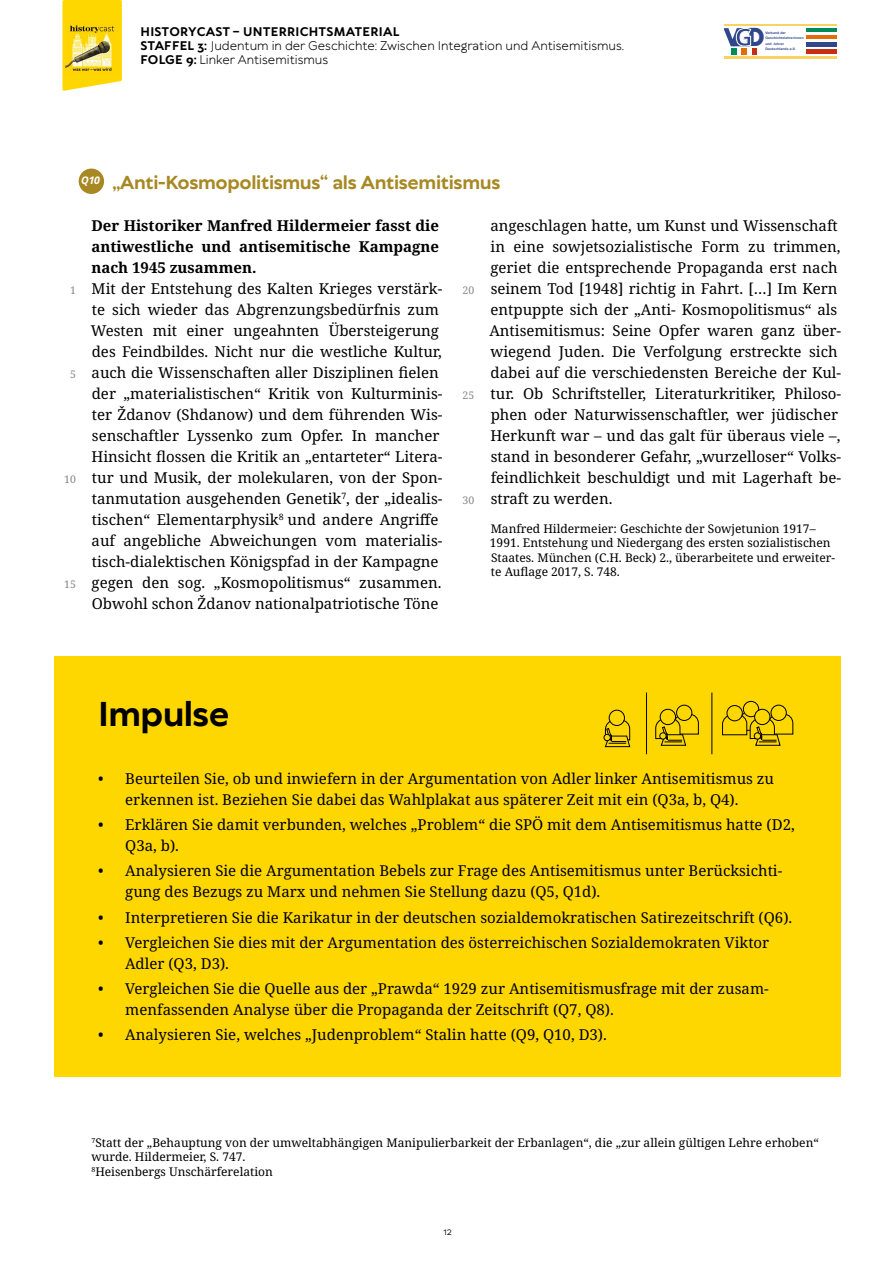
<style>
.page{position:relative;width:893px;height:1263px;background:#fff}
.page>*{position:absolute;margin:0;border:0;box-sizing:border-box;transform-origin:0 0}
.t1{font:700 33px "TT Wellingtons";letter-spacing:-.02em;color:#000}
.t2{font:700 24.15px "Open Sans";color:#30488b}
.t3{font:700 18px "TT Wellingtons";letter-spacing:-.02em;color:#a78823}
.t4{font:15px/21px "Noto Serif";color:#000}
.t5{font:700 15px/21px "Noto Serif";color:#000;text-align:justify}
.t6{font:12px/14.4px "Noto Serif";color:#000}
.t7{font:12px/14.4px "TT Wellingtons";color:#000}
.t8{font:10.5px "Noto Serif";color:#878787}
.t9{font:10.5px "TT Wellingtons";color:#000}
.t10{font:700 3.45px/5.4px "Helvetica Neue";letter-spacing:.025em;color:#30488b}
.s1{font-weight:700}
.s2{font-family:"Futura"}
</style>
<div class="page">
<svg style="left:62px;top:0;width:60px;height:91px;background:#fedc21"></svg>
<img style="left:66px;top:22px;width:53px;height:52px">
<img style="left:806px;top:28px;width:31px;height:4px">
<img style="left:806px;top:35px;width:31px;height:4px">
<img style="left:806px;top:43px;width:31px;height:3px">
<img style="left:806px;top:50px;width:31px;height:3px">
<img style="left:725px;top:24px;width:112px;height:1px">
<img style="left:725px;top:57px;width:112px;height:1px">
<svg style="left:725px;top:28px;width:32px;height:27px"></svg>
<div style="left:79px;top:169px;width:25px;height:25px;background:#a78823;border-radius:50%"></div>
<div style="left:54px;top:656px;width:786px;height:420px;background:#ffd700"></div>
<div style="left:609px;top:710px;width:16px;height:16px;border:1px solid #000;border-radius:50%"></div>
<svg style="left:604px;top:719px;width:27px;height:28px"></svg>
<div style="left:660px;top:709px;width:16px;height:16px;border:1px solid #000;border-radius:50%"></div>
<div style="left:676px;top:705px;width:16px;height:16px;border:1px solid #000;border-radius:50%"></div>
<svg style="left:655px;top:713px;width:44px;height:33px"></svg>
<div style="left:727px;top:705px;width:16px;height:16px;border:1px solid #000;border-radius:50%"></div>
<div style="left:743px;top:701px;width:16px;height:16px;border:1px solid #000;border-radius:50%"></div>
<hr style="left:646px;top:692px;width:1px;height:62px;background:#000">
<hr style="left:711px;top:692px;width:1px;height:62px;background:#000">
<div style="left:754px;top:709px;width:16px;height:16px;border:1px solid #000;border-radius:50%"></div>
<div style="left:771px;top:705px;width:16px;height:16px;border:1px solid #000;border-radius:50%"></div>
<svg style="left:722px;top:710px;width:72px;height:36px"></svg>
<p class="t7" style="left:141px;top:24px;width:485px"><span class="s1">HISTORYCAST – UNTERRICHTSMATERIAL<br>STAFFEL 3:</span> Judentum in der Geschichte: Zwischen Integration und Antisemitismus.<br><span class="s1">FOLGE 9:</span> Linker Antisemitismus</p>
<p class="t3" style="left:81px;top:171px;width:421px"><sup>Q10</sup> „Anti-Kosmopolitismus“ als Antisemitismus</p>
<h2 class="t2" style="left:735px;top:20px;width:31px">G<span class="s2">D</span></h2>
<p class="t10" style="left:765px;top:30px;width:40px">Verband der<br>Geschichtslehrerinnen und -lehrer<br>Deutschlands e.V.</p>
<p class="t8" style="left:70px;top:283px;width:7px">1</p>
<p class="t8" style="left:70px;top:367px;width:7px">5</p>
<p class="t8" style="left:64px;top:472px;width:13px">10</p>
<p class="t8" style="left:64px;top:577px;width:13px">15</p>
<p class="t5" style="left:91px;top:215px;width:349px">Der Historiker Manfred Hildermeier fasst die antiwestliche und antisemitische Kampagne nach 1945 zusammen.</p>
<p class="t4" style="left:91px;top:279px;width:353px">Mit der Entstehung des Kalten Krieges verstärk&shy;te sich wieder das Abgrenzungsbedürfnis zum Westen mit einer ungeahnten Übersteigerung des Feindbildes. Nicht nur die westliche Kultur, auch die Wissenschaften aller Disziplinen fielen der „materialistischen“ Kritik von Kulturminis&shy;ter Ždanov (Shdanow) und dem führenden Wis&shy;senschaftler Lyssenko zum Opfer. In mancher Hinsicht flossen die Kritik an „entarteter“ Litera&shy;tur und Musik, der molekularen, von der Spon&shy;tanmutation ausgehenden Genetik<sup>7</sup>, der „idealis&shy;tischen“ Elementarphysik<sup>8</sup> und andere Angriffe auf angebliche Abweichungen vom materialis&shy;tisch-dialektischen Königspfad in der Kampagne gegen den sog. „Kosmopolitismus“ zusammen.<br>Obwohl schon Ždanov nationalpatriotische Töne</p>
<p class="t8" style="left:463px;top:283px;width:13px">20</p>
<p class="t8" style="left:463px;top:388px;width:13px">25</p>
<p class="t8" style="left:463px;top:493px;width:13px">30</p>
<p class="t4" style="left:489px;top:216px;width:353px">angeschlagen hatte, um Kunst und Wissenschaft in eine sowjetsozialistische Form zu trimmen, geriet die entsprechende Propaganda erst nach seinem Tod [1948] richtig in Fahrt. […] Im Kern entpuppte sich der „Anti- Kosmopolitismus“ als Antisemitismus: Seine Opfer waren ganz über&shy;wiegend Juden. Die Verfolgung erstreckte sich dabei auf die verschiedensten Bereiche der Kul&shy;tur. Ob Schriftsteller, Literaturkritiker, Philoso&shy;phen oder Naturwissenschaftler, wer jüdischer Herkunft war – und das galt für überaus viele –, stand in besonderer Gefahr, „wurzelloser“ Volks&shy;feindlichkeit beschuldigt und mit Lagerhaft be&shy;straft zu werden.</p>
<p class="t6" style="left:490px;top:522px;width:347px">Manfred Hildermeier: Geschichte der Sowjetunion 1917– 1991. Entstehung und Niedergang des ersten sozialistischen Staates. München (C.H. Beck) 2., überarbeitete und erweiter&shy;te Auflage 2017, S. 748.</p>
<h1 class="t1" style="left:98px;top:692px;width:133px">Impulse</h1>
<p class="t4" style="left:98px;top:768px;width:677px;text-align:center">• Beurteilen Sie, ob und inwiefern in der Argumentation von Adler linker Antisemitismus zu erkennen ist. Beziehen Sie dabei das Wahlplakat aus späterer Zeit mit ein (Q3a, b, Q4).</p>
<p class="t4" style="left:125px;top:814px;width:671px;text-indent:-27px">• Erklären Sie damit verbunden, welches „Problem“ die SPÖ mit dem Antisemitismus hatte (D2,<br>Q3a, b).</p>
<p class="t4" style="left:125px;top:861px;width:659px;text-indent:-27px">• Analysieren Sie die Argumentation Bebels zur Frage des Antisemitismus unter Berücksichti&shy;gung des Bezugs zu Marx und nehmen Sie Stellung dazu (Q5, Q1d).</p>
<p class="t4" style="left:98px;top:907px;width:695px">• Interpretieren Sie die Karikatur in der deutschen sozialdemokratischen Satirezeitschrift (Q6).</p>
<p class="t4" style="left:125px;top:932px;width:646px;text-indent:-27px">• Vergleichen Sie dies mit der Argumentation des österreichischen Sozialdemokraten Viktor<br>Adler (Q3, D3).</p>
<p class="t4" style="left:125px;top:978px;width:645px;text-indent:-27px">• Vergleichen Sie die Quelle aus der „Prawda“ 1929 zur Antisemitismusfrage mit der zusam&shy;menfassenden Analyse über die Propaganda der Zeitschrift (Q7, Q8).</p>
<p class="t4" style="left:98px;top:1025px;width:510px">• Analysieren Sie, welches „Judenproblem“ Stalin hatte (Q9, Q10, D3).</p>
<p class="t6" style="left:91px;top:1136px;width:729px"><sup>7</sup>Statt der „Behauptung von der umweltabhängigen Manipulierbarkeit der Erbanlagen“, die „zur allein gültigen Lehre erhoben“ wurde. Hildermeier, S. 747.<br><sup>8</sup>Heisenbergs Unschärferelation</p>
<p class="t9" style="left:443px;top:1224px;width:10px">12</p>
</div>
